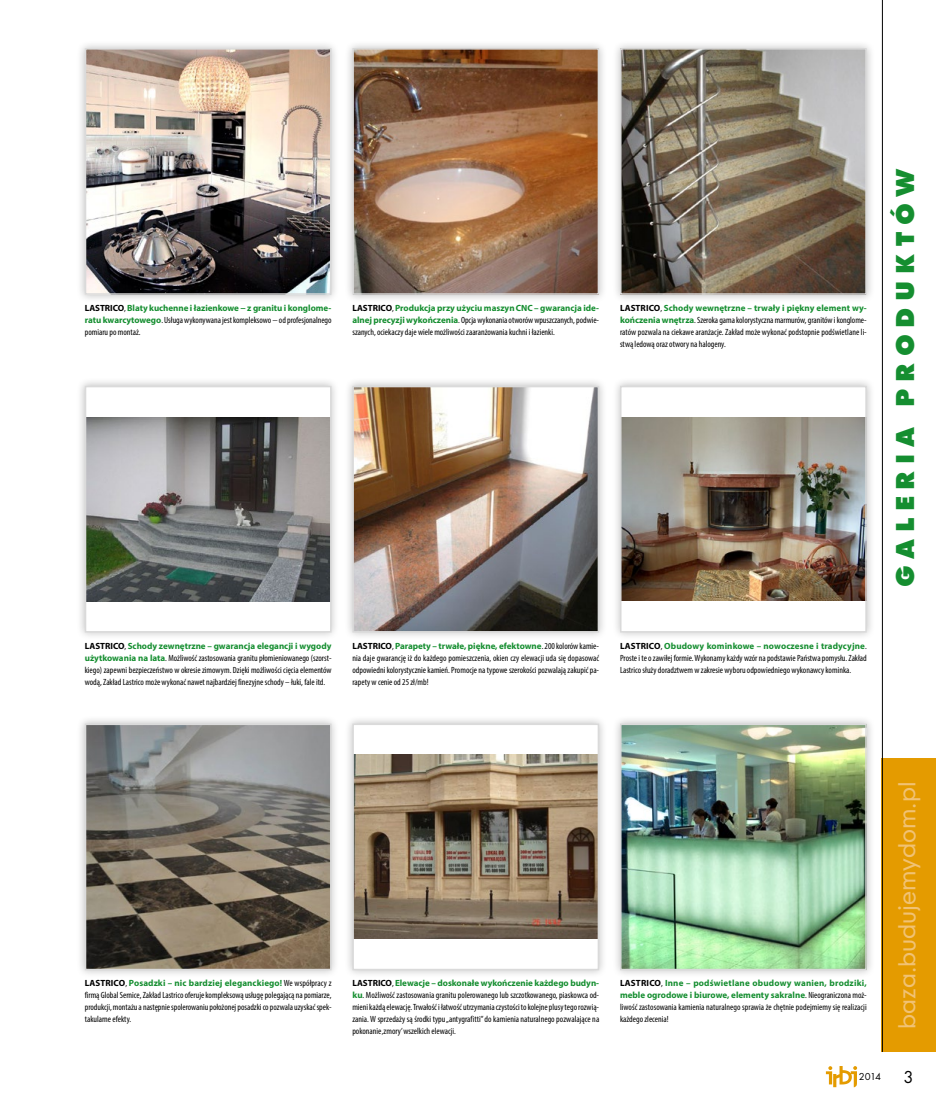
<style>
.page{position:relative;width:936px;height:1106px;background:#fff}
.page>*{position:absolute;margin:0;border:0;box-sizing:border-box;transform-origin:0 0}
.t1{font:700 27px "Futura TEE Extr";letter-spacing:.25em;color:#158e30}
.t2{font:22.5px "Geometric 706 Md EU";color:#f1c274}
.t3{font:18px "Futura TEE";color:#000}
.t4{font:10.5px "Futura TEE";color:#000}
.galeria{font:condensed 9px/12px "Myriad Pro";color:#000;text-align:justify}
.s1{font-weight:700;font-stretch:normal}
.s2{font-weight:700;font-stretch:normal;color:#158e30}
</style>
<div class="page">
<svg style="left:825px;top:1066px;width:32px;height:21px"></svg>
<div style="left:881px;top:758px;width:54px;height:294px;background:#e49b00"></div>
<hr style="left:881px;top:0;width:1px;height:1052px;background:#000">
<div style="left:76px;top:39px;width:264px;height:264px;background:#000;opacity:.25"></div>
<img style="left:88px;top:51px;width:240px;height:241px">
<div style="left:85px;top:48px;width:246px;height:247px;border:2px solid #dadada"></div>
<div style="left:343px;top:39px;width:264px;height:264px;background:#000;opacity:.25"></div>
<img style="left:355px;top:51px;width:241px;height:241px">
<div style="left:352px;top:48px;width:247px;height:247px;border:2px solid #dadada"></div>
<div style="left:611px;top:39px;width:264px;height:264px;background:#000;opacity:.25"></div>
<img style="left:623px;top:51px;width:240px;height:241px">
<div style="left:620px;top:48px;width:246px;height:247px;border:2px solid #dadada"></div>
<div style="left:76px;top:377px;width:264px;height:264px;background:#000;opacity:.25"></div>
<div style="left:85px;top:386px;width:246px;height:246px;background:#fff"></div>
<img style="left:88px;top:417px;width:240px;height:184px">
<div style="left:85px;top:386px;width:246px;height:246px;border:2px solid #dadada"></div>
<div style="left:343px;top:377px;width:264px;height:264px;background:#000;opacity:.25"></div>
<img style="left:355px;top:389px;width:241px;height:240px">
<div style="left:352px;top:386px;width:247px;height:246px;border:2px solid #dadada"></div>
<div style="left:611px;top:377px;width:264px;height:264px;background:#000;opacity:.25"></div>
<div style="left:620px;top:386px;width:246px;height:246px;background:#fff"></div>
<img style="left:623px;top:417px;width:240px;height:183px">
<div style="left:620px;top:386px;width:246px;height:246px;border:2px solid #dadada"></div>
<div style="left:76px;top:715px;width:264px;height:264px;background:#000;opacity:.25"></div>
<img style="left:88px;top:726px;width:240px;height:241px">
<div style="left:85px;top:723px;width:246px;height:247px;border:2px solid #dadada"></div>
<div style="left:343px;top:715px;width:264px;height:264px;background:#000;opacity:.25"></div>
<div style="left:353px;top:724px;width:245px;height:245px;background:#fff"></div>
<img style="left:355px;top:755px;width:241px;height:183px">
<div style="left:352px;top:723px;width:247px;height:247px;border:2px solid #dadada"></div>
<div style="left:611px;top:715px;width:264px;height:264px;background:#000;opacity:.25"></div>
<img style="left:623px;top:726px;width:240px;height:241px">
<div style="left:620px;top:723px;width:246px;height:247px;border:2px solid #dadada"></div>
<p class="galeria" style="left:85px;top:302px;width:248px"><span class="s1">LASTRICO</span>, <span class="s2">Blaty kuchenne i łazienkowe − z granitu i konglome&shy;ratu kwarcytowego</span>. Usługa wykonywana jest kompleksowo − od profesjonalnego pomiaru po montaż.</p>
<p class="galeria" style="left:352px;top:302px;width:248px"><span class="s1">LASTRICO</span>, <span class="s2">Produkcja przy użyciu maszynCNC – gwarancja ide&shy;alnej precyzji wykończenia</span>. Opcja wykonania otworów wpuszczanych, podwie&shy;szanych, ociekaczy daje wiele możliwości zaaranżowania kuchni i łazienki.</p>
<p class="galeria" style="left:620px;top:302px;width:248px"><span class="s1">LASTRICO</span>, <span class="s2">Schody wewnętrzne – trwały i piękny element wy&shy;kończenia wnętrza</span>. Szeroka gama kolorystyczna marmurów, granitów i konglome&shy;ratów pozwala na ciekawe aranżacje. Zakład może wykonać podstopnie podświetlane li&shy;stwą ledową oraz otwory na halogeny.</p>
<p class="galeria" style="left:85px;top:639px;width:248px"><span class="s1">LASTRICO</span>, <span class="s2">Schody zewnętrzne – gwarancja elegancji i wygody użytkowania na lata</span>. Możliwość zastosowania granitu płomieniowanego (szorst&shy;kiego) zapewni bezpieczeństwo w okresie zimowym. Dzięki możliwości cięcia elementów wodą, Zakład Lastrico może wykonać nawet najbardziej finezyjne schody – łuki, fale itd.</p>
<p class="galeria" style="left:352px;top:639px;width:248px"><span class="s1">LASTRICO</span>, <span class="s2">Parapety – trwałe, piękne, efektowne</span>. 200 kolorów kamie&shy;nia daje gwarancję iż do każdego pomieszczenia, okien czy elewacji uda się dopasować odpowiedni kolorystycznie kamień. Promocje na typowe szerokości pozwalają zakupić pa&shy;rapety w cenie od 25 zł/mb!</p>
<p class="galeria" style="left:620px;top:639px;width:248px"><span class="s1">LASTRICO</span>, <span class="s2">Obudowy kominkowe – nowoczesne i tradycyjne</span>.<br>Proste i te o zawiłej formie. Wykonamy każdy wzór na podstawie Państwa pomysłu. Zakład Lastrico służy doradztwem w zakresie wyboru odpowiedniego wykonawcy kominka.</p>
<h1 class="t1" style="left:889px;top:587px;width:419px;rotate:-90deg">GALERIA PRODUKTÓW</h1>
<p class="galeria" style="left:85px;top:977px;width:248px"><span class="s1">LASTRICO</span>, <span class="s2">Posadzki – nic bardziej eleganckiego!</span> We współpracy z firmą Global Sernice, Zakład Lastrico oferuje kompleksową usługę polegającą na pomiarze, produkcji, montażu a następnie spolerowaniu położonej posadzki co pozwala uzyskać spek&shy;takularne efekty.</p>
<p class="galeria" style="left:352px;top:977px;width:248px"><span class="s1">LASTRICO</span>, <span class="s2">Elewacje – doskonałe wykończenie każdego budyn&shy;ku</span>. Możliwość zastosowania granitu polerowanego lub szczotkowanego, piaskowca od&shy;mieni każdą elewację. Trwałość i łatwość utrzymania czystości to kolejne plusy tego rozwią&shy;zania. W sprzedaży są środki typu „antygrafitti” do kamienia naturalnego pozwalające na pokonanie ‚zmory’ wszelkich elewacji.</p>
<p class="galeria" style="left:620px;top:977px;width:248px"><span class="s1">LASTRICO</span>, <span class="s2">Inne – podświetlane obudowy wanien, brodziki, meble ogrodowe i biurowe, elementy sakralne</span>. Nieograniczona moż&shy;liwość zastosowania kamienia naturalnego sprawia że chętnie podejmiemy się realizacji każdego zlecenia!</p>
<p class="t4" style="left:858px;top:1070px;width:24px">2014</p>
<p class="t2" style="left:892px;top:1028px;width:249px;rotate:-90deg">baza.budujemydom.pl</p>
<p class="t3" style="left:903px;top:1065px;width:12px">3</p>
</div>
